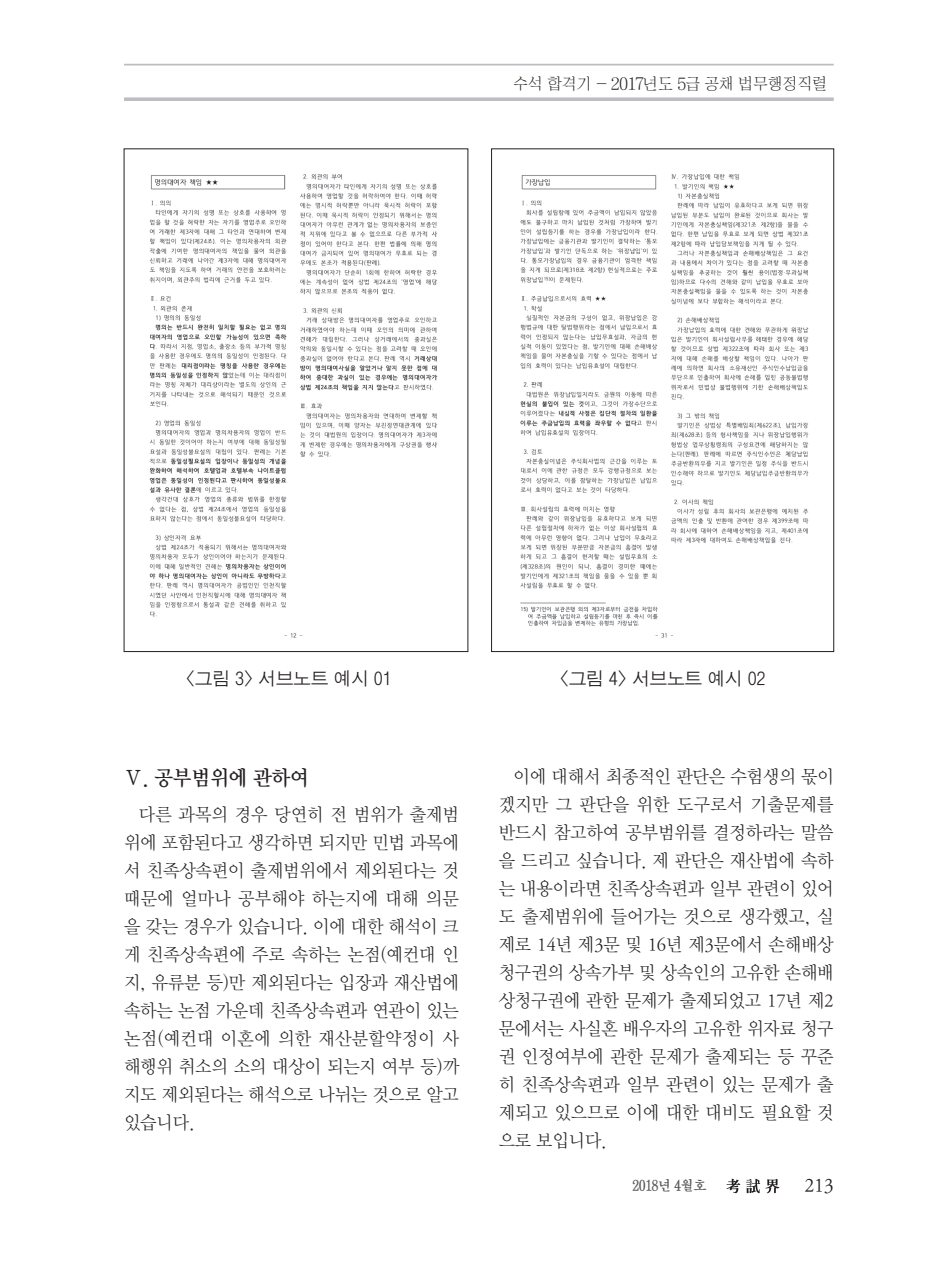
<style>
.page{position:relative;width:933px;height:1275px;background:#fff}
.page>*{position:absolute;margin:0;border:0;box-sizing:border-box;transform-origin:0 0}
.t1{font:21px "DX Nmu Std 40";letter-spacing:-.01em;color:#231f20;scale:.95 1}
.t2{font:19.25px "DX Nmu Std 30";color:#231f20;scale:.95 1}
.t3{font:18.38px/28px "DX Nmu Std 20";letter-spacing:-.005em;color:#231f20;text-align:justify;scale:.95 1}
.t4{font:17.5px "D Xgo Std 20";color:#231f20}
.t5{font:15.75px "DX Shnm Std";letter-spacing:-.01em;color:#231f20;scale:.95 1}
.t6{font:14px "D Xmu Std 40";letter-spacing:-.05em;color:#5a5a5d;scale:.95 1}
</style>
<div class="page">
<svg style="left:124px;top:97px;width:709px;height:4px;background:#c4c4c7"></svg>
<hr style="left:124px;top:64px;width:709px;height:2px;background:#bcbdc0">
<svg style="left:726px;top:1179px;width:14px;height:14px"></svg>
<svg style="left:746px;top:1179px;width:33px;height:14px"></svg>
<img style="left:149px;top:174px;width:289px;height:464px">
<img style="left:520px;top:174px;width:289px;height:464px">
<p class="t5" style="left:513px;top:76px;width:332px">수석 합격기 - 2017년도 5급 공채 법무행정직렬</p>
<p class="t4" style="left:186px;top:669px;width:207px">&lt;그림 3&gt; 서브노트 예시 01</p>
<p class="t4" style="left:559px;top:669px;width:207px">&lt;그림 4&gt; 서브노트 예시 02</p>
<p class="t1" style="left:124px;top:767px;width:196px">Ⅴ. 공부범위에 관하여</p>
<p class="t3" style="left:124px;top:801px;width:354px;text-indent:15px">다른 과목의 경우 당연히 전 범위가 출제범 위에 포함된다고 생각하면 되지만 민법 과목에 서 친족상속편이 출제범위에서 제외된다는 것 때문에 얼마나 공부해야 하는지에 대해 의문 을 갖는 경우가 있습니다. 이에 대한 해석이 크 게 친족상속편에 주로 속하는 논점(예컨대 인 지, 유류분 등)만 제외된다는 입장과 재산법에 속하는 논점 가운데 친족상속편과 연관이 있는 논점(예컨대 이혼에 의한 재산분할약정이 사 해행위 취소의 소의 대상이 되는지 여부 등)까 지도 제외된다는 해석으로 나뉘는 것으로 알고 있습니다.</p>
<p class="t3" style="left:499px;top:763px;width:354px;text-indent:15px">이에 대해서 최종적인 판단은 수험생의 몫이 겠지만 그 판단을 위한 도구로서 기출문제를 반드시 참고하여 공부범위를 결정하라는 말씀 을 드리고 싶습니다. 제 판단은 재산법에 속하 는 내용이라면 친족상속편과 일부 관련이 있어 도 출제범위에 들어가는 것으로 생각했고, 실 제로 14년 제3문 및 16년 제3문에서 손해배상 청구권의 상속가부 및 상속인의 고유한 손해배 상청구권에 관한 문제가 출제되었고 17년 제2 문에서는 사실혼 배우자의 고유한 위자료 청구 권 인정여부에 관한 문제가 출제되는 등 꾸준 히 친족상속편과 일부 관련이 있는 문제가 출 제되고 있으므로 이에 대한 대비도 필요할 것 으로 보입니다.</p>
<p class="t6" style="left:632px;top:1179px;width:80px">2018년 4월호</p>
<p class="t2" style="left:804px;top:1176px;width:32px">213</p>
</div>
